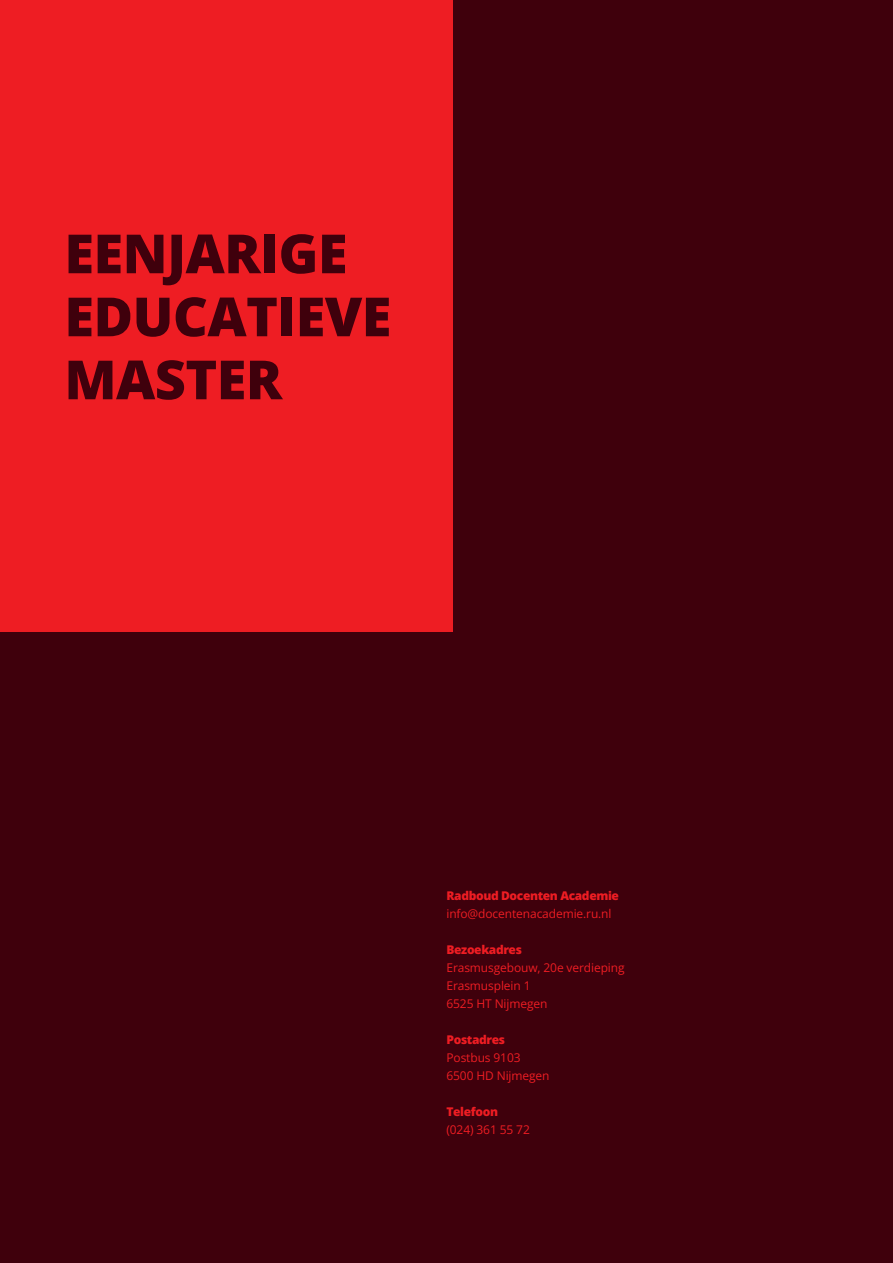
<style>
.page{position:relative;width:893px;height:1263px;background:#3f000c}
.page>*{position:absolute;margin:0;border:0;box-sizing:border-box;transform-origin:0 0}
.t1{font:800 54px/63px "Open Sans";letter-spacing:-.01em;color:#3f000c}
.t2{font:12px/18px "Open Sans";letter-spacing:-.01em;color:#ee1d23}
.t3{font:800 12px "Open Sans";letter-spacing:-.03em;color:#ee1d23}
</style>
<div class="page">
<div style="left:0;top:0;width:453px;height:631px;background:#ee1d23"></div>
<h1 class="t1" style="left:64px;top:221px;width:328px">EENJARIGE<br>EDUCATIEVE<br>MASTER</h1>
<p class="t3" style="left:446px;top:887px;width:174px">Radboud Docenten Academie</p>
<p class="t2" style="left:446px;top:904px;width:167px">info@docentenacademie.ru.nl</p>
<p class="t3" style="left:446px;top:941px;width:77px">Bezoekadres</p>
<p class="t2" style="left:446px;top:958px;width:180px">Erasmusgebouw, 20e verdieping<br>Erasmusplein 1<br>6525 HT Nijmegen</p>
<p class="t3" style="left:446px;top:1031px;width:60px">Postadres</p>
<p class="t2" style="left:446px;top:1048px;width:104px">Postbus 9103<br>6500 HD Nijmegen</p>
<p class="t3" style="left:446px;top:1103px;width:53px">Telefoon</p>
<p class="t2" style="left:446px;top:1120px;width:85px">(024) 361 55 72</p>
</div>
